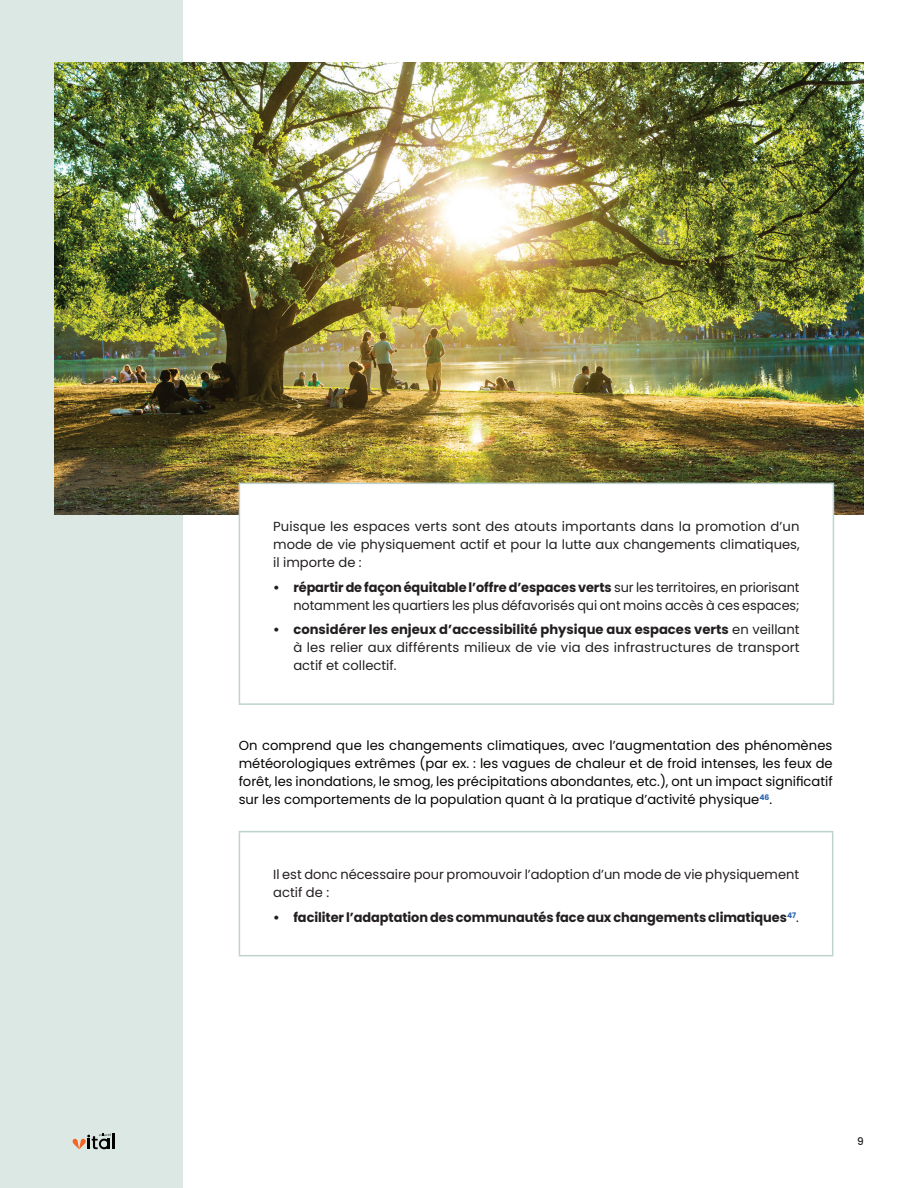
<style>
.page{position:relative;width:918px;height:1188px;background:#fff}
.page>*{position:absolute;margin:0;border:0;box-sizing:border-box;transform-origin:0 0}
.t1{font:13.2px/18px "Poppins";letter-spacing:-.005em;color:#231f20;text-align:justify}
.t2{font:13.2px/18px "Poppins";color:#040503;text-align:justify}
.t3{font:700 13.2px "Poppins";letter-spacing:-.005em;color:#231f20}
.t4{font:500 10.5px "Poppins";color:#231f20}
.s1{font-weight:700}
.s2{font-weight:400}
</style>
<div class="page">
<div style="left:0;top:0;width:183px;height:1188px;background:#dce8e4"></div>
<hr style="left:112px;top:1134px;width:3px;height:15px;background:#000">
<svg style="left:73px;top:1134px;width:38px;height:15px"></svg>
<img style="left:54px;top:63px;width:810px;height:451px">
<div style="left:239px;top:483px;width:594px;height:221px;background:#fff"></div>
<hr style="left:239px;top:483px;width:595px;height:1px;background:#bed3cf">
<hr style="left:239px;top:484px;width:1px;height:219px;background:#bed3cf">
<hr style="left:833px;top:484px;width:1px;height:219px;background:#bed3cf">
<hr style="left:239px;top:703px;width:595px;height:2px;background:#bed3cf">
<hr style="left:239px;top:831px;width:594px;height:1px;background:#bed3cf">
<hr style="left:239px;top:832px;width:1px;height:123px;background:#bed3cf">
<hr style="left:832px;top:832px;width:1px;height:123px;background:#bed3cf">
<hr style="left:239px;top:955px;width:594px;height:1px;background:#bed3cf">
<p class="t1" style="left:273px;top:517px;width:528px">Puisque les espaces verts sont des atouts importants dans la promotion d’un mode de vie physiquement actif et pour la lutte aux changements climatiques, il importe de :</p>
<p class="t1" style="left:273px;top:578px;width:528px;text-align:right"><span class="s1">• répartir de façon équitable l’offre d’espaces verts</span> sur les territoires, en priorisant notamment les quartiers les plus défavorisés qui ont moins accès à ces espaces;</p>
<p class="t1" style="left:293px;top:621px;width:508px;text-indent:-20px"><span class="s1">• considérer les enjeux d’accessibilité physique aux espaces verts</span> en veillant à les relier aux différents milieux de vie via des infrastructures de transport actif et collectif.</p>
<p class="t2" style="left:239px;top:736px;width:596px">On comprend que les changements climatiques, avec l’augmentation des phénomènes météorologiques extrêmes (par ex. : les vagues de chaleur et de froid intenses, les feux de forêt, les inondations, le smog, les précipitations abondantes, etc.), ont un impact significatif sur les comportements de la population quant à la pratique d’activité physique<sup>46</sup>.</p>
<p class="t1" style="left:273px;top:866px;width:527px">Il est donc nécessaire pour promouvoir l’adoption d’un mode de vie physiquement actif de :</p>
<p class="t3" style="left:273px;top:910px;width:527px">• faciliter l’adaptation des communautés face aux changements climatiques<sup>47</sup><span class="s2">.</span></p>
<p class="t4" style="left:857px;top:1135px;width:8px">9</p>
</div>
